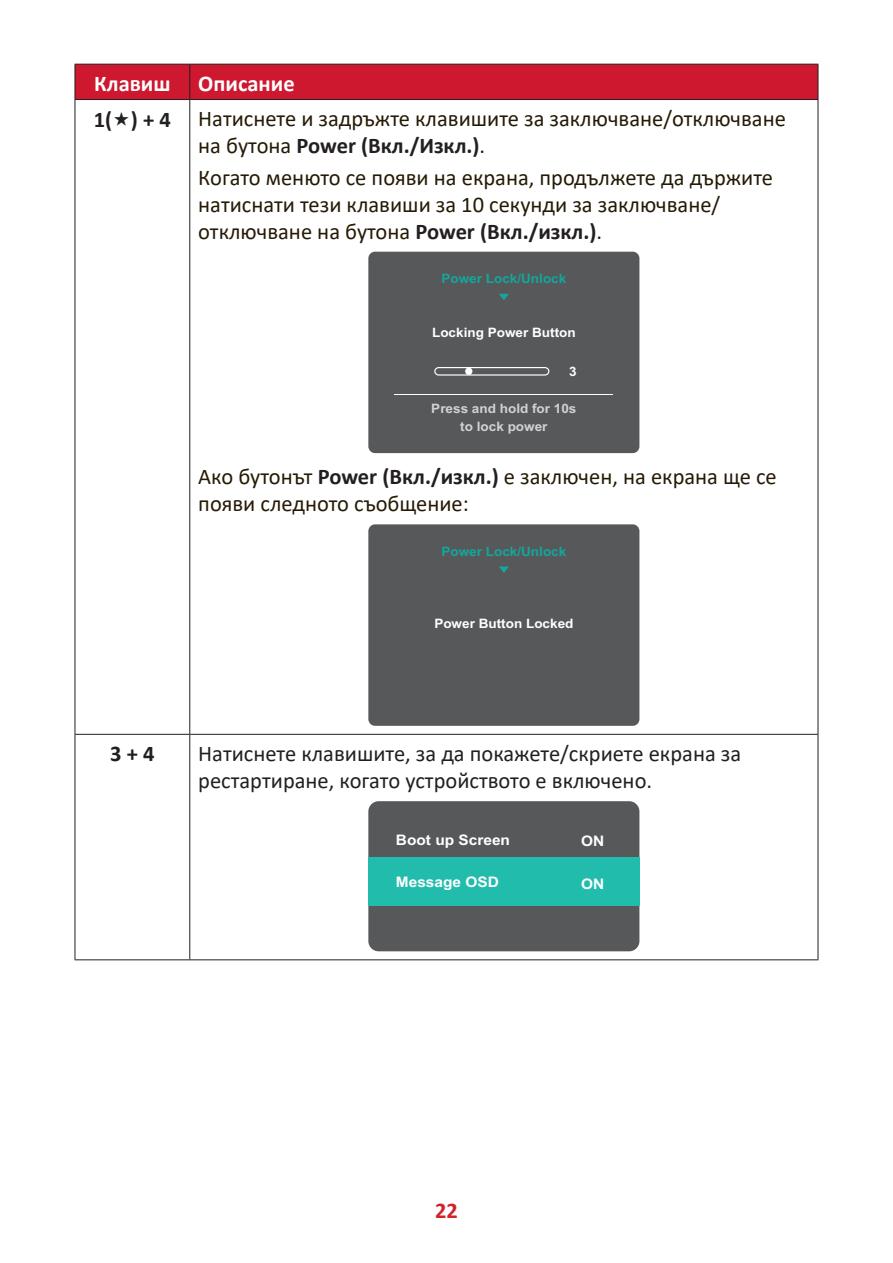
<style>
.page{position:relative;width:893px;height:1263px;background:#fff}
.page>*{position:absolute;margin:0;border:0;box-sizing:border-box;transform-origin:0 0}
.t1{font:22.5px/27px "Calibri";color:#251a05}
.t2{font:22.5px/27px "Calibri";color:#231f20}
.t3{font:700 22.5px "Calibri";color:#231f20}
.t4{font:700 22.5px "Calibri";color:#d1232a}
.t5{font:700 14.55px "Arial";color:#fff;scale:1.06 1}
.t6{font:700 13.05px "Arial";color:#fff;scale:1.04 1}
.t7{font:700 13.05px "Arial";color:#12a79d;scale:1.04 1}
.t8{font:700 13.05px/18px "Arial";color:#d1d2d4;text-align:center;scale:1.04 1}
.s1{font-weight:700;color:#fff}
.s2{font-weight:700;color:#231f20}
</style>
<div class="page">
<div style="left:76px;top:65px;width:742px;height:34px;background:#ce182f"></div>
<hr style="left:75px;top:64px;width:115px;height:1px;background:#231f20">
<hr style="left:75px;top:65px;width:1px;height:34px;background:#231f20">
<hr style="left:190px;top:64px;width:628px;height:1px;background:#231f20">
<hr style="left:189px;top:65px;width:1px;height:34px;background:#231f20">
<hr style="left:818px;top:65px;width:1px;height:34px;background:#231f20">
<hr style="left:75px;top:99px;width:115px;height:1px;background:#231f20">
<hr style="left:190px;top:99px;width:628px;height:1px;background:#231f20">
<hr style="left:75px;top:100px;width:1px;height:634px;background:#231f20">
<hr style="left:189px;top:100px;width:1px;height:634px;background:#231f20">
<hr style="left:818px;top:100px;width:1px;height:634px;background:#231f20">
<hr style="left:75px;top:734px;width:115px;height:1px;background:#231f20">
<hr style="left:75px;top:735px;width:1px;height:224px;background:#231f20">
<hr style="left:190px;top:734px;width:628px;height:1px;background:#231f20">
<hr style="left:189px;top:735px;width:1px;height:224px;background:#231f20">
<hr style="left:818px;top:735px;width:1px;height:224px;background:#231f20">
<hr style="left:75px;top:959px;width:115px;height:1px;background:#231f20">
<hr style="left:190px;top:959px;width:628px;height:1px;background:#231f20">
<div style="left:368px;top:252px;width:271px;height:201px;background:#57585a;border-radius:7px"></div>
<hr style="left:395px;top:394px;width:218px;height:1px;background:#fff">
<div style="left:434px;top:367px;width:115px;height:9px;border:1px solid #fff;border-radius:4px"></div>
<div style="left:465px;top:368px;width:7px;height:7px;background:#fff;border-radius:50%"></div>
<svg style="left:499px;top:294px;width:10px;height:6px"></svg>
<div style="left:368px;top:524px;width:271px;height:202px;background:#57585a;border-radius:7px"></div>
<svg style="left:499px;top:566px;width:10px;height:7px"></svg>
<div style="left:368px;top:801px;width:271px;height:150px;background:#57585a;border-radius:10px"></div>
<div style="left:368px;top:857px;width:271px;height:48px;background:#22bcac"></div>
<p class="t1" style="left:94px;top:65px;width:694px;line-height:35.4px"><span class="s1">Клавиш Описание<br></span><span class="s2">1( ) + 4</span> Натиснете и задръжте клавишите за заключване/отключване</p>
<p class="t1" style="left:198px;top:130px;width:576px;line-height:31.2px">на бутона <span class="s2">Power (Вкл./Изкл.)</span>.<br>Когато менюто се появи на екрана, продължете да държите</p>
<p class="t1" style="left:198px;top:190px;width:523px">натиснати тези клавиши за 10 секунди за заключване/ отключване на бутона <span class="s2">Power (Вкл./изкл.)</span>.</p>
<p class="t7" style="left:441px;top:269px;width:122px">Power Lock/Unlock</p>
<p class="t6" style="left:432px;top:323px;width:140px">Locking Power Button</p>
<p class="t6" style="left:569px;top:362px;width:9px">3</p>
<p class="t8" style="left:431px;top:399px;width:141px">Press and hold for 10s to lock power</p>
<p class="t1" style="left:198px;top:463px;width:580px">Ако бутонът <span class="s2">Power (Вкл./изкл.)</span> е заключен, на екрана ще се появи следното съобщение:</p>
<p class="t7" style="left:441px;top:542px;width:122px">Power Lock/Unlock</p>
<p class="t6" style="left:434px;top:614px;width:135px">Power Button Locked</p>
<p class="t3" style="left:110px;top:738px;width:46px">3 + 4</p>
<p class="t2" style="left:198px;top:740px;width:544px">Натиснете клавишите, за да покажете/скриете екрана за рестартиране, когато устройството е включено.</p>
<p class="t5" style="left:396px;top:830px;width:109px">Boot up Screen</p>
<p class="t5" style="left:396px;top:872px;width:99px">Message OSD</p>
<p class="t5" style="left:581px;top:831px;width:23px">ON</p>
<p class="t5" style="left:581px;top:873px;width:23px">ON</p>
<p class="t4" style="left:435px;top:1194px;width:24px">22</p>
</div>
